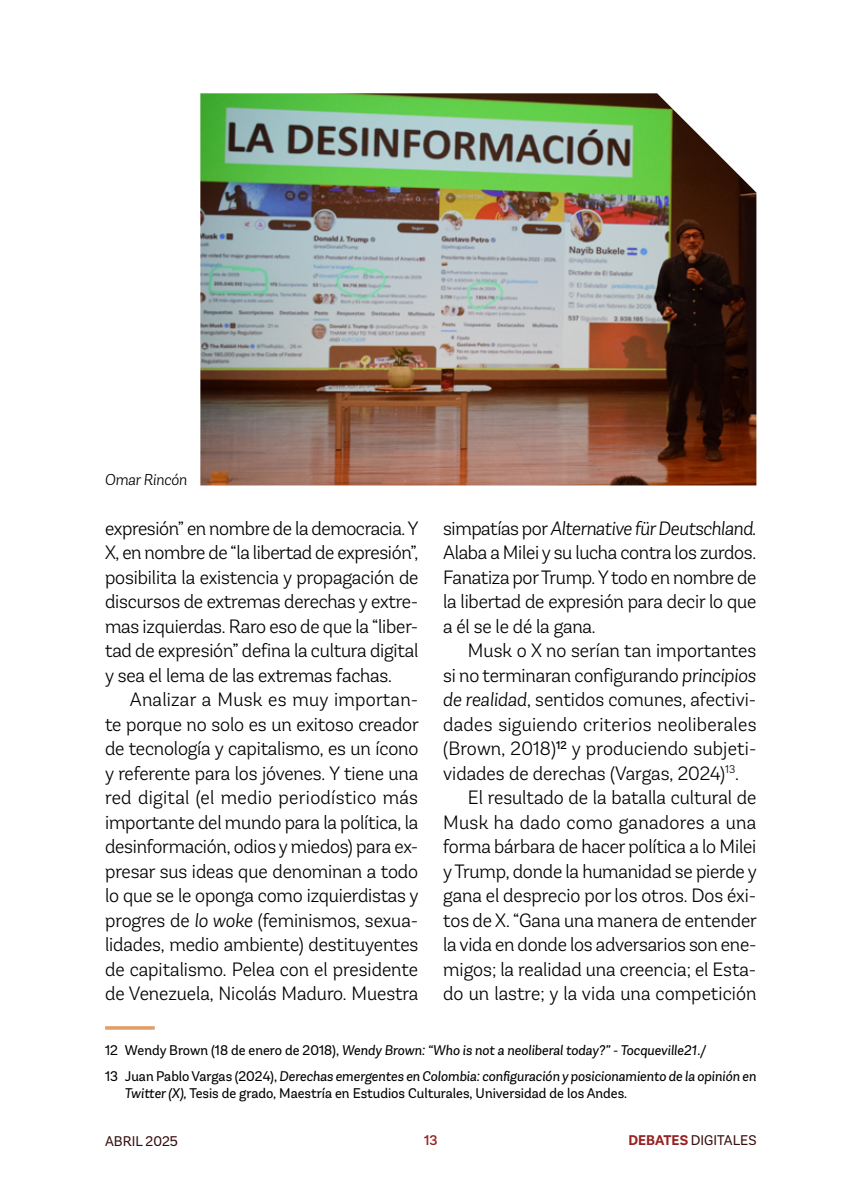
<style>
.page{position:relative;width:844px;height:1191px;background:#fff}
.page>*{position:absolute;margin:0;border:0;box-sizing:border-box;transform-origin:0 0}
.t1{font:300 19.25px/24.5px "Andes Neue";letter-spacing:-.005em;color:#000;text-align:justify}
.t2{font:300 19.25px "Andes Neue";letter-spacing:.015em;color:#000}
.t3{font:italic 300 15.75px "Andes Neue";letter-spacing:-.005em;color:#000}
.t4{font:italic 14px/26.8px "Andes Neue";color:#000}
.t5{font:14px "Andes Neue";color:#000}
.t6{font:14px "Andes Neue";letter-spacing:.005em;color:#380d0d}
.t7{font:500 14px "Andes Neue";color:#992121}
.s1{font-style:italic}
.s2{font-style:normal}
.s3{font-weight:700;color:#992121}
</style>
<div class="page">
<hr style="left:105px;top:1026px;width:50px;height:3px;background:#e29d69">
<img style="left:200px;top:93px;width:556px;height:392px">
<p class="t3" style="left:105px;top:470px;width:84px">Omar Rincón</p>
<p class="t1" style="left:105px;top:515px;width:315px">expresión” en nombre de la democracia. Y X, en nombre de “la libertad de expresión”, posibilita la existencia y propagación de discursos de extremas derechas y extre&shy;mas izquierdas. Raro eso de que la “liber&shy;tad de expresión” defina la cultura digital y sea el lema de las extremas fachas.</p>
<p class="t1" style="left:105px;top:687px;width:315px;text-indent:25px">Analizar a Musk es muy importan&shy;te porque no solo es un exitoso creador de tecnología y capitalismo, es un ícono y referente para los jóvenes. Y tiene una red digital (el medio periodístico más importante del mundo para la política, la desinformación, odios y miedos) para ex&shy;presar sus ideas que denominan a todo lo que se le oponga como izquierdistas y progres de <span class="s1">lo woke</span> (feminismos, sexua&shy;lidades, medio ambiente) destituyentes de capitalismo. Pelea con el presidente de Venezuela, Nicolás Maduro. Muestra</p>
<p class="t1" style="left:443px;top:515px;width:315px">simpatías por <span class="s1">Alternative für Deutschland.<br></span>Alaba a Milei y su lucha contra los zurdos.<br>Fanatiza por Trump. Y todo en nombre de la libertad de expresión para decir lo que a él se le dé la gana.</p>
<p class="t1" style="left:468px;top:638px;width:290px">Musk o X no serían tan importantes</p>
<p class="t1" style="left:443px;top:662px;width:314px">si no terminaran configurando <span class="s1">principios</span></p>
<p class="t1" style="left:443px;top:687px;width:315px"><span class="s1">de realidad</span>, sentidos comunes, afectivi-</p>
<p class="t2" style="left:443px;top:712px;width:315px">dades siguiendo criterios neoliberales</p>
<p class="t1" style="left:443px;top:736px;width:315px">(Brown, 2018)<sup>12</sup> y produciendo subjeti-</p>
<p class="t1" style="left:443px;top:760px;width:297px">vidades de derechas (Vargas, 2024)<sup>13</sup>.</p>
<p class="t1" style="left:468px;top:785px;width:290px">El resultado de la batalla cultural de</p>
<p class="t2" style="left:443px;top:810px;width:315px">Musk ha dado como ganadores a una</p>
<p class="t1" style="left:443px;top:834px;width:314px">forma bárbara de hacer política a lo Milei</p>
<p class="t1" style="left:443px;top:858px;width:315px">y Trump, donde la humanidad se pierde y</p>
<p class="t1" style="left:443px;top:883px;width:314px">gana el desprecio por los otros. Dos éxi-</p>
<p class="t1" style="left:443px;top:907px;width:315px">tos de X. “Gana una manera de entender</p>
<p class="t1" style="left:443px;top:932px;width:315px">la vida en donde los adversarios son ene-</p>
<p class="t1" style="left:443px;top:956px;width:314px">migos; la realidad una creencia; el Esta-</p>
<p class="t1" style="left:443px;top:981px;width:315px">do un lastre; y la vida una competición</p>
<p class="t4" style="left:105px;top:1036px;width:652px"><span class="s2">12 Wendy Brown (18 de enero de 2018),</span> Wendy Brown: “Who is not a neoliberal today?” - Tocqueville21./<br><span class="s2">13 Juan Pablo Vargas (2024),</span> Derechas emergentes en Colombia: configuración y posicionamiento de la opinión en</p>
<p class="t5" style="left:125px;top:1084px;width:503px"><span class="s1">Twitter (X),</span> Tesis de grado, Maestría en Estudios Culturales, Universidad de los Andes.</p>
<p class="t6" style="left:105px;top:1132px;width:74px">ABRIL 2025</p>
<p class="t7" style="left:424px;top:1131px;width:15px">13</p>
<p class="t6" style="left:628px;top:1131px;width:130px"><span class="s3">DEBATES</span> DIGITALES</p>
</div>
